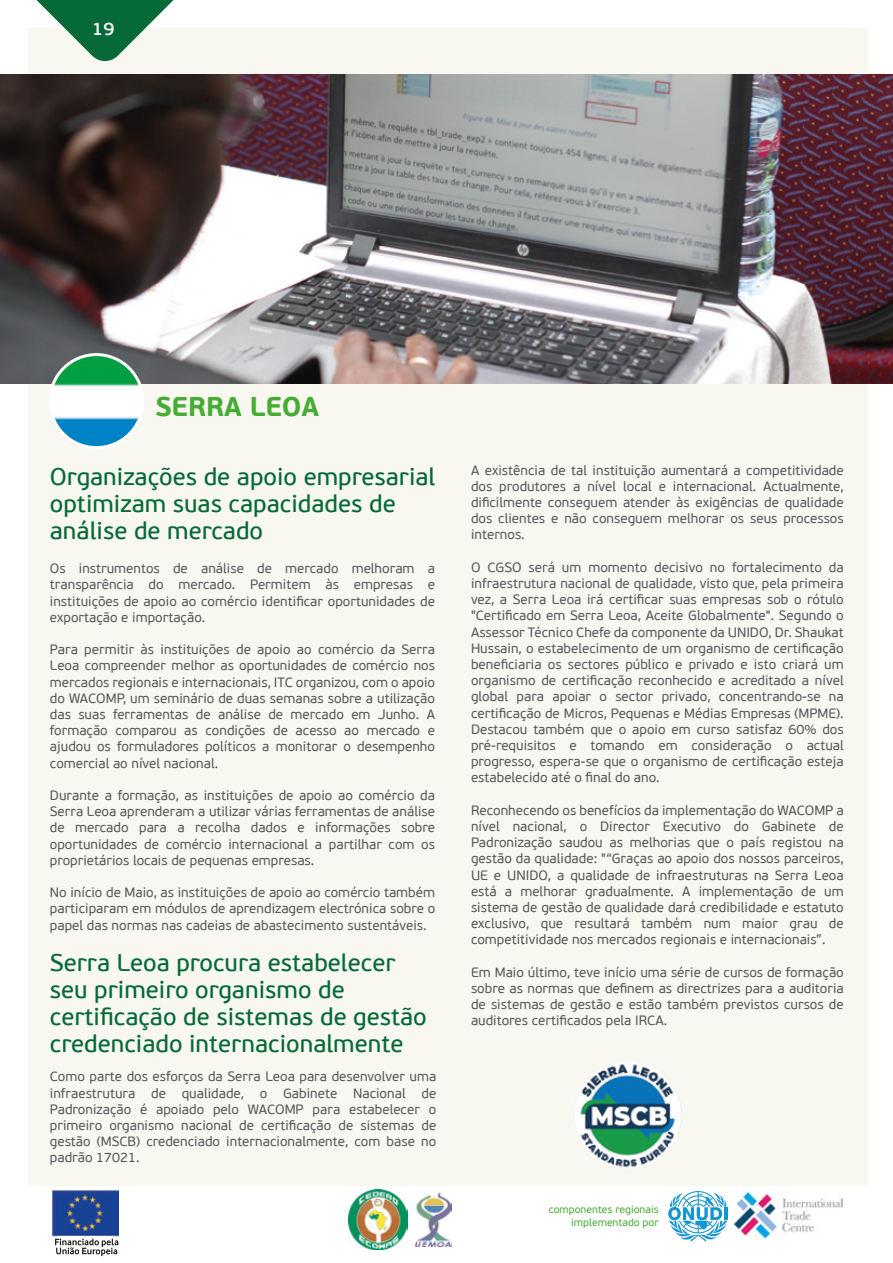
<style>
.page{position:relative;width:893px;height:1263px;background:#fff}
.page>*{position:absolute;margin:0;border:0;box-sizing:border-box;transform-origin:0 0}
.t1{font:700 27px "PF Beau Sans Pro";color:#45ac34}
.t2{font:24px/27px "PF Beau Sans Pro Bbook";color:#056938}
.t3{font:600 18px "PF Beau Sans Pro";color:#fff}
.t4{font:13.5px/16.2px "PF Beau Sans Pro";color:#575756;text-align:justify}
.t5{font:10.5px/12.6px "PF Beau Sans Pro";color:#45ac34;text-align:right}
</style>
<div class="page">
<div style="left:28px;top:28px;width:840px;height:1158px;background:#f8f7f0"></div>
<svg style="left:28px;top:1px;width:167px;height:62px"></svg>
<img style="left:0;top:75px;width:892px;height:308px">
<img style="left:50px;top:355px;width:93px;height:93px;border-radius:46px">
<div style="left:48px;top:353px;width:96px;height:96px;border:3px solid #fff;border-radius:50%"></div>
<img style="left:574px;top:1061px;width:108px;height:108px;border-radius:54px">
<img style="left:415px;top:1193px;width:37px;height:54px">
<img style="left:348px;top:1190px;width:59px;height:59px">
<img style="left:53px;top:1191px;width:66px;height:53px">
<div style="left:59px;top:1236px;width:54px;height:7px;background:#fff"></div>
<svg style="left:55px;top:1239px;width:63px;height:17px"></svg>
<img style="left:734px;top:1192px;width:108px;height:45px">
<svg style="left:668px;top:1191px;width:59px;height:50px"></svg>
<h3 class="t3" style="left:92px;top:18px;width:24px">19</h3>
<h1 class="t1" style="left:155px;top:390px;width:165px">SERRA LEOA</h1>
<h2 class="t2" style="left:50px;top:464px;width:387px">Organizações de apoio empresarial optimizam suas capacidades de análise de mercado</h2>
<p class="t4" style="left:471px;top:462px;width:374px">A existência de tal instituição aumentará a competitividade dos produtores a nível local e internacional. Actualmente, dificilmente conseguem atender às exigências de qualidade dos clientes e não conseguem melhorar os seus processos internos.</p>
<p class="t4" style="left:471px;top:559px;width:374px">O CGSO será um momento decisivo no fortalecimento da infraestrutura nacional de qualidade, visto que, pela primeira vez, a Serra Leoa irá certificar suas empresas sob o rótulo "Certificado em Serra Leoa, Aceite Globalmente". Segundo o Assessor Técnico Chefe da componente da UNIDO, Dr. Shaukat Hussain, o estabelecimento de um organismo de certificação beneficiaria os sectores público e privado e isto criará um organismo de certificação reconhecido e acreditado a nível global para apoiar o sector privado, concentrando-se na certificação de Micros, Pequenas e Médias Empresas (MPME).<br>Destacou também que o apoio em curso satisfaz 60% dos pré-requisitos e tomando em consideração o actual progresso, espera-se que o organismo de certificação esteja estabelecido até o final do ano.</p>
<p class="t4" style="left:471px;top:802px;width:374px">Reconhecendo os benefícios da implementação do WACOMP a nível nacional, o Director Executivo do Gabinete de Padronização saudou as melhorias que o país registou na gestão da qualidade: "“Graças ao apoio dos nossos parceiros, UE e UNIDO, a qualidade de infraestruturas na Serra Leoa está a melhorar gradualmente. A implementação de um sistema de gestão de qualidade dará credibilidade e estatuto exclusivo, que resultará também num maior grau de competitividade nos mercados regionais e internacionais”.</p>
<p class="t4" style="left:471px;top:964px;width:374px">Em Maio último, teve início uma série de cursos de formação sobre as normas que definem as directrizes para a auditoria de sistemas de gestão e estão também previstos cursos de auditores certificados pela IRCA.</p>
<p class="t4" style="left:50px;top:561px;width:387px">Os instrumentos de análise de mercado melhoram a transparência do mercado. Permitem às empresas e instituições de apoio ao comércio identificar oportunidades de exportação e importação.</p>
<p class="t4" style="left:50px;top:642px;width:387px">Para permitir às instituições de apoio ao comércio da Serra Leoa compreender melhor as oportunidades de comércio nos mercados regionais e internacionais, ITC organizou, com o apoio do WACOMP, um seminário de duas semanas sobre a utilização das suas ferramentas de análise de mercado em Junho. A formação comparou as condições de acesso ao mercado e ajudou os formuladores políticos a monitorar o desempenho comercial ao nível nacional.</p>
<p class="t4" style="left:50px;top:788px;width:387px">Durante a formação, as instituições de apoio ao comércio da Serra Leoa aprenderam a utilizar várias ferramentas de análise de mercado para a recolha dados e informações sobre oportunidades de comércio internacional a partilhar com os proprietários locais de pequenas empresas.</p>
<p class="t4" style="left:50px;top:885px;width:387px">No início de Maio, as instituições de apoio ao comércio também participaram em módulos de aprendizagem electrónica sobre o papel das normas nas cadeias de abastecimento sustentáveis.</p>
<h2 class="t2" style="left:50px;top:950px;width:378px">Serra Leoa procura estabelecer seu primeiro organismo de certificação de sistemas de gestão credenciado internacionalmente</h2>
<p class="t4" style="left:50px;top:1069px;width:388px">Como parte dos esforços da Serra Leoa para desenvolver uma infraestrutura de qualidade, o Gabinete Nacional de Padronização é apoiado pelo WACOMP para estabelecer o primeiro organismo nacional de certificação de sistemas de gestão (MSCB) credenciado internacionalmente, com base no padrão 17021.</p>
<p class="t5" style="left:549px;top:1203px;width:111px">componentes regionais implementado por</p>
</div>
